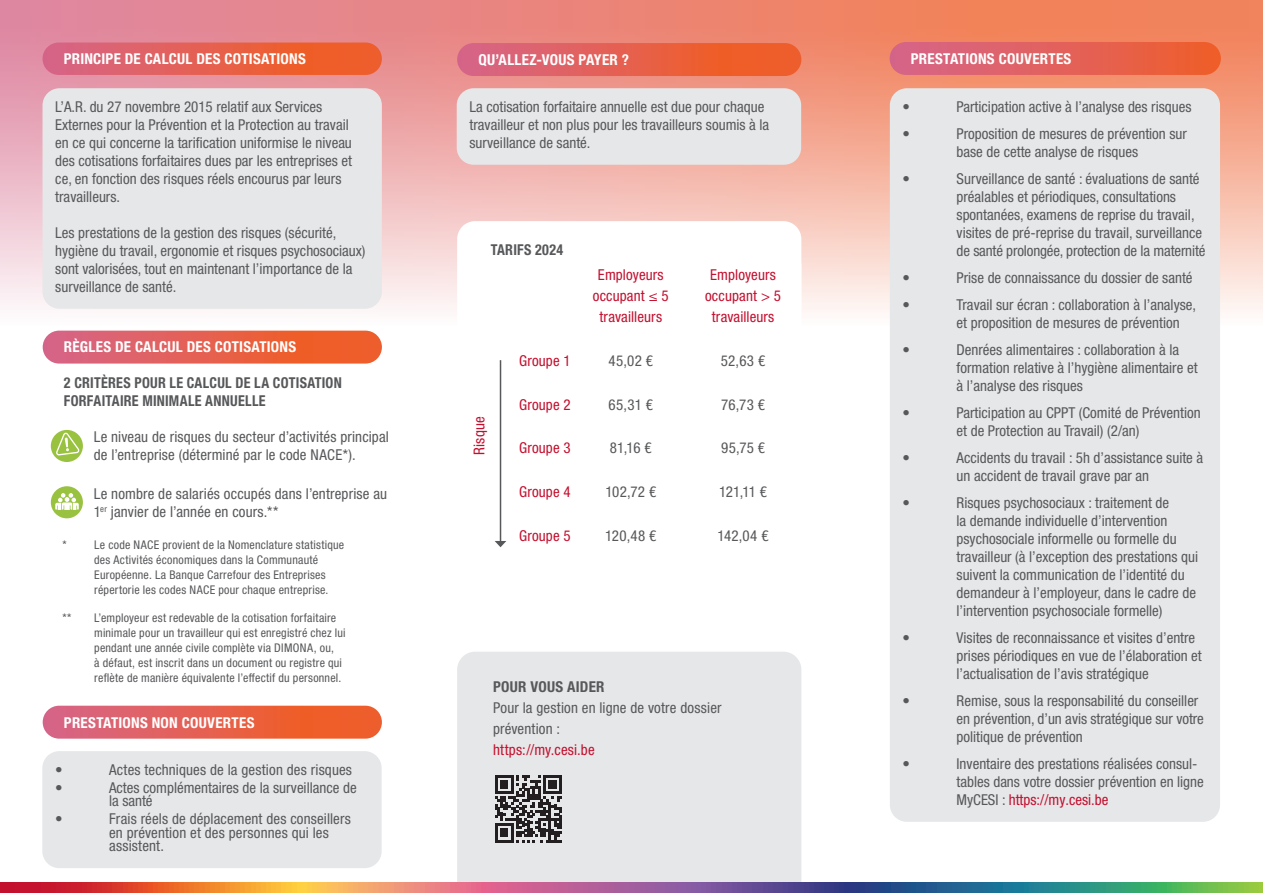
<style>
.page{position:relative;width:1263px;height:893px;background:#fff}
.page>*{position:absolute;margin:0;border:0;box-sizing:border-box;transform-origin:0 0}
.encadre_gris{font:condensed 15px/18px "Helvetica Neue LTW1 G";color:#57585a}
.t1{font:condensed 15px/21px "Helvetica Neue LTW1 G";letter-spacing:.01em;color:#c3102f;text-align:center}
.t2{font:700 condensed 15px "Helvetica Neue LTW1 G";letter-spacing:.02em;color:#fff}
.Chapeau{font:700 condensed 15px/18px "Helvetica Neue LTW1 G";letter-spacing:.02em;color:#57585a;scale:.94 1}
.Chapeau-2{font:700 condensed 15px "Helvetica Neue LTW1 G";letter-spacing:.02em;color:#57585a}
.body{font:700 condensed 15px "Helvetica Neue LTW1 G";letter-spacing:.025em;color:#57585a;scale:.94 1}
.Chapeau-3{font:condensed 12px/15px "Helvetica Neue LTW1 G";letter-spacing:.02em;color:#57585a}
.s1{color:#c3102f}
</style>
<div class="page">
<svg style="left:0;top:0;width:1263px;height:363px;background:#f1afa6"></svg>
<div style="left:457px;top:652px;width:344px;height:230px;background:#e6e7e9"></div>
<div style="left:457px;top:221px;width:344px;height:363px;background:#fff;border-radius:18px"></div>
<svg style="left:43px;top:43px;width:339px;height:32px;background:#e5604f"></svg>
<svg style="left:457px;top:43px;width:344px;height:33px;background:#e4604f"></svg>
<div style="left:890px;top:42px;width:331px;height:33px;background:linear-gradient(to right,#d5658c,#ef5e2a);border-radius:16px"></div>
<div style="left:890px;top:88px;width:330px;height:734px;background:#e6e7e9;border-radius:17px"></div>
<svg style="left:43px;top:331px;width:339px;height:33px;background:#e56251"></svg>
<svg style="left:43px;top:706px;width:339px;height:33px;background:#e56251"></svg>
<div style="left:457px;top:88px;width:344px;height:77px;background:#e6e7e9;border-radius:17px"></div>
<div style="left:42px;top:751px;width:340px;height:117px;background:#e6e7e9;border-radius:17px"></div>
<div style="left:43px;top:88px;width:339px;height:221px;background:#e6e7e9;border-radius:17px"></div>
<div style="left:51px;top:486px;width:32px;height:32px;background:#99c240;border-radius:50%"></div>
<svg style="left:55px;top:493px;width:24px;height:17px"></svg>
<div style="left:51px;top:430px;width:32px;height:32px;background:#99c240;border-radius:50%"></div>
<svg style="left:56px;top:433px;width:23px;height:23px"></svg>
<hr style="left:500px;top:360px;width:1px;height:182px;background:#57585a">
<svg style="left:495px;top:541px;width:11px;height:6px"></svg>
<svg style="left:495px;top:775px;width:67px;height:67px;background:#737172"></svg>
<svg style="left:0;top:882px;width:1263px;height:11px;background:#94716f"></svg>
<h2 class="t2" style="left:64px;top:50px;width:244px">PRINCIPE DE CALCUL DES COTISATIONS</h2>
<h2 class="t2" style="left:478px;top:51px;width:152px">QU’ALLEZ-VOUS PAYER ?</h2>
<h2 class="t2" style="left:911px;top:50px;width:162px">PRESTATIONS COUVERTES</h2>
<p class="encadre_gris" style="left:902px;top:97px;width:9px">•</p>
<p class="encadre_gris" style="left:956px;top:97px;width:236px">Participation active à l’analyse des risques</p>
<p class="encadre_gris" style="left:902px;top:124px;width:9px">•</p>
<p class="encadre_gris" style="left:956px;top:124px;width:232px">Proposition de mesures de prévention sur base de cette analyse de risques</p>
<p class="encadre_gris" style="left:902px;top:169px;width:9px">•</p>
<p class="encadre_gris" style="left:956px;top:169px;width:250px">Surveillance de santé : évaluations de santé préalables et périodiques, consultations spontanées, examens de reprise du travail, visites de pré-reprise du travail, surveillance de santé prolongée, protection de la maternité</p>
<p class="encadre_gris" style="left:902px;top:268px;width:9px">•</p>
<p class="encadre_gris" style="left:956px;top:268px;width:237px">Prise de connaissance du dossier de santé</p>
<p class="encadre_gris" style="left:902px;top:295px;width:9px">•</p>
<p class="encadre_gris" style="left:956px;top:295px;width:241px">Travail sur écran : collaboration à l’analyse, et proposition de mesures de prévention</p>
<p class="encadre_gris" style="left:902px;top:340px;width:9px">•</p>
<p class="encadre_gris" style="left:956px;top:340px;width:242px">Denrées alimentaires : collaboration à la formation relative à l’hygiène alimentaire et à l’analyse des risques</p>
<p class="encadre_gris" style="left:902px;top:403px;width:9px">•</p>
<p class="encadre_gris" style="left:956px;top:403px;width:246px">Participation au CPPT (Comité de Prévention et de Protection au Travail) (2/an)</p>
<p class="encadre_gris" style="left:902px;top:448px;width:9px">•</p>
<p class="encadre_gris" style="left:956px;top:448px;width:248px">Accidents du travail : 5h d’assistance suite à un accident de travail grave par an</p>
<p class="encadre_gris" style="left:902px;top:493px;width:9px">•</p>
<p class="encadre_gris" style="left:956px;top:493px;width:243px">Risques psychosociaux : traitement de<br>la demande individuelle d’intervention psychosociale informelle ou formelle du travailleur (à l’exception des prestations qui suivent la communication de l’identité du demandeur à l’employeur, dans le cadre de l’intervention psychosociale formelle)</p>
<p class="encadre_gris" style="left:902px;top:628px;width:9px">•</p>
<p class="encadre_gris" style="left:956px;top:628px;width:247px">Visites de reconnaissance et visites d’entre prises périodiques en vue de l’élaboration et l’actualisation de l’avis stratégique</p>
<p class="encadre_gris" style="left:902px;top:691px;width:9px">•</p>
<p class="encadre_gris" style="left:956px;top:691px;width:249px">Remise, sous la responsabilité du conseiller en prévention, d’un avis stratégique sur votre politique de prévention</p>
<p class="encadre_gris" style="left:902px;top:754px;width:9px">•</p>
<p class="encadre_gris" style="left:956px;top:754px;width:249px">Inventaire des prestations réalisées consul&shy;tables dans votre dossier prévention en ligne<br>MyCESI : <span class="s1">https://my.cesi.be</span></p>
<p class="encadre_gris" style="left:55px;top:97px;width:298px">L’A.R. du 27 novembre 2015 relatif aux Services Externes pour la Prévention et la Protection au travail en ce qui concerne la tarification uniformise le niveau des cotisations forfaitaires dues par les entreprises et ce, en fonction des risques réels encourus par leurs travailleurs.</p>
<p class="encadre_gris" style="left:55px;top:223px;width:312px">Les prestations de la gestion des risques (sécurité, hygiène du travail, ergonomie et risques psychosociaux) sont valorisées, tout en maintenant l’importance de la surveillance de santé.</p>
<p class="encadre_gris" style="left:469px;top:97px;width:301px">La cotisation forfaitaire annuelle est due pour chaque travailleur et non plus pour les travailleurs soumis à la surveillance de santé.</p>
<p class="body" style="left:491px;top:240px;width:79px">TARIFS 2024</p>
<p class="t1" style="left:593px;top:265px;width:78px">Employeurs occupant ≤ 5 travailleurs</p>
<p class="t1" style="left:705px;top:265px;width:78px">Employeurs occupant &gt; 5 travailleurs</p>
<h2 class="t2" style="left:64px;top:338px;width:234px">RÈGLES DE CALCUL DES COTISATIONS</h2>
<p class="t1" style="left:519px;top:350px;width:53px">Groupe 1</p>
<p class="encadre_gris" style="left:608px;top:352px;width:46px">45,02 €</p>
<p class="encadre_gris" style="left:721px;top:352px;width:46px">52,63 €</p>
<p class="t1" style="left:519px;top:394px;width:53px">Groupe 2</p>
<p class="encadre_gris" style="left:609px;top:395px;width:46px">65,31 €</p>
<p class="encadre_gris" style="left:721px;top:395px;width:45px">76,73 €</p>
<p class="t1" style="left:519px;top:438px;width:53px">Groupe 3</p>
<p class="encadre_gris" style="left:610px;top:439px;width:43px">81,16 €</p>
<p class="encadre_gris" style="left:721px;top:439px;width:45px">95,75 €</p>
<p class="t1" style="left:519px;top:481px;width:53px">Groupe 4</p>
<p class="encadre_gris" style="left:605px;top:483px;width:52px">102,72 €</p>
<p class="encadre_gris" style="left:719px;top:483px;width:49px">121,11 €</p>
<p class="t1" style="left:519px;top:525px;width:53px">Groupe 5</p>
<p class="encadre_gris" style="left:605px;top:527px;width:53px">120,48 €</p>
<p class="encadre_gris" style="left:717px;top:527px;width:53px">142,04 €</p>
<p class="Chapeau" style="left:64px;top:374px;width:297px">2 CRITÈRES POUR LE CALCUL DE LA COTISATION<br>FORFAITAIRE MINIMALE ANNUELLE</p>
<p class="encadre_gris" style="left:94px;top:428px;width:297px">Le niveau de risques du secteur d’activités principal de l’entreprise (déterminé par le code NACE*).</p>
<p class="encadre_gris" style="left:94px;top:485px;width:295px">Le nombre de salariés occupés dans l’entreprise au<br>1<sup>er</sup> janvier de l’année en cours.**</p>
<p class="t1" style="left:469px;top:455px;width:40px;rotate:-90deg">Risque</p>
<p class="Chapeau-3" style="left:62px;top:537px;width:6px">*</p>
<p class="Chapeau-3" style="left:94px;top:537px;width:252px">Le code NACE provient de la Nomenclature statistique des Activités économiques dans la Communauté Européenne. La Banque Carrefour des Entreprises répertorie les codes NACE pour chaque entreprise.</p>
<p class="Chapeau-3" style="left:62px;top:610px;width:11px">**</p>
<p class="Chapeau-3" style="left:94px;top:610px;width:253px">L’employeur est redevable de la cotisation forfaitaire minimale pour un travailleur qui est enregistré chez lui pendant une année civile complète via DIMONA, ou,<br>à défaut, est inscrit dans un document ou registre qui reflète de manière équivalente l’effectif du personnel.</p>
<p class="Chapeau-2" style="left:493px;top:678px;width:113px">POUR VOUS AIDER</p>
<p class="encadre_gris" style="left:493px;top:697px;width:230px;line-height:21px">Pour la gestion en ligne de votre dossier prévention :</p>
<p class="t1" style="left:493px;top:739px;width:103px">https://my.cesi.be</p>
<h2 class="t2" style="left:64px;top:713px;width:192px">PRESTATIONS NON COUVERTES</h2>
<p class="encadre_gris" style="left:55px;top:760px;width:9px">•</p>
<p class="encadre_gris" style="left:109px;top:760px;width:244px">Actes techniques de la gestion des risques</p>
<p class="encadre_gris" style="left:55px;top:778px;width:9px">•</p>
<p class="encadre_gris" style="left:109px;top:781px;width:249px;line-height:13.5px">Actes complémentaires de la surveillance de la santé</p>
<p class="encadre_gris" style="left:55px;top:810px;width:9px">•</p>
<p class="encadre_gris" style="left:109px;top:812px;width:243px;line-height:13.5px">Frais réels de déplacement des conseillers en prévention et des personnes qui les assistent.</p>
</div>
